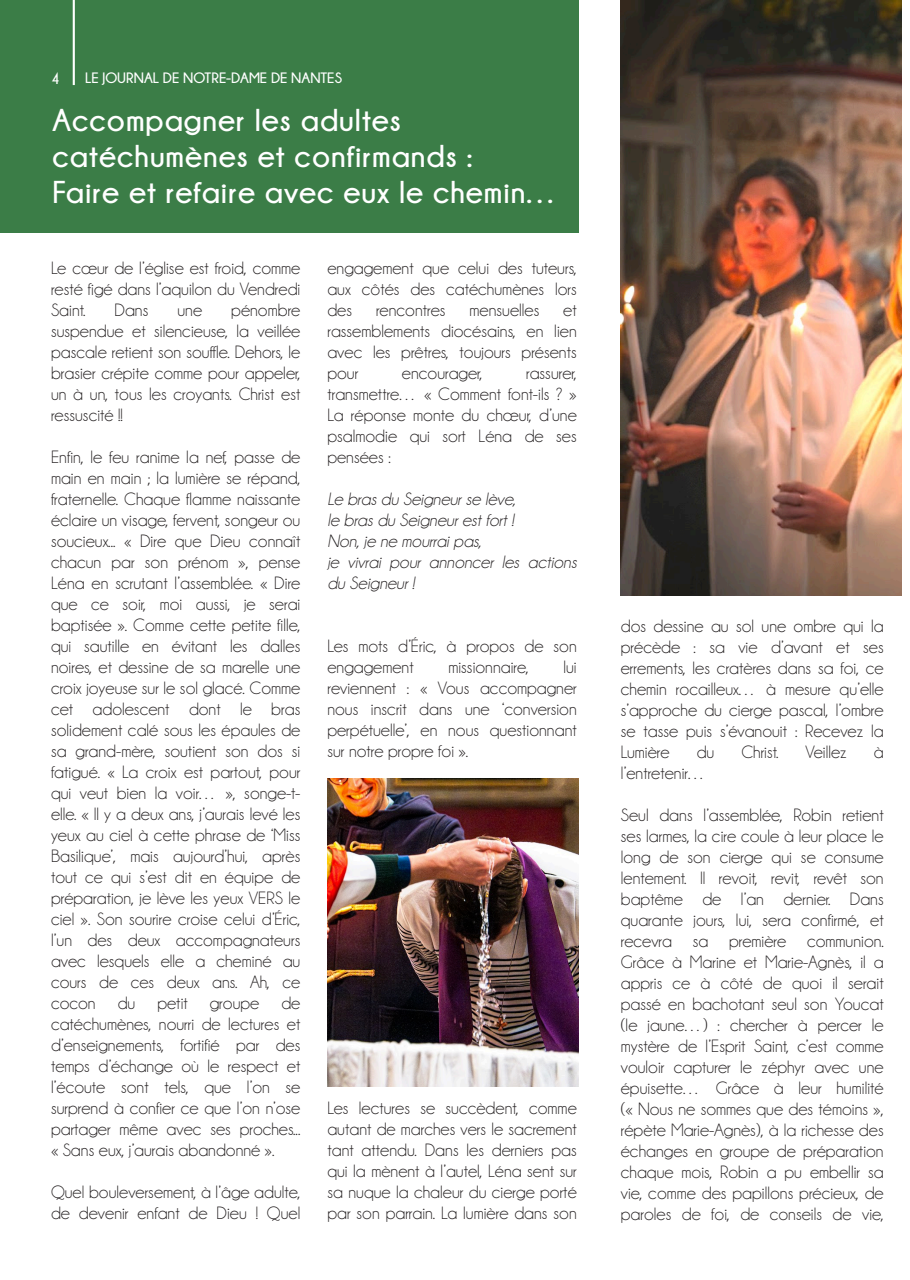
<style>
.page{position:relative;width:910px;height:1280px;background:#fff}
.page>*{position:absolute;margin:0;border:0;box-sizing:border-box;transform-origin:0 0}
.t1{font:700 31.5px/36px "Champagne&Limousines";letter-spacing:.03em;color:#fff}
.t2{font:18px/21px "Champagne&Limousines";color:#231f20;text-align:justify}
.t3{font:italic 18px/21px "Champagne&Limousines";letter-spacing:.005em;color:#231f20}
.t4{font:700 15px "Champagne&Limousines";color:#fff}
</style>
<div class="page">
<div style="left:0;top:0;width:578px;height:232px;background:#3b7d47"></div>
<hr style="left:73px;top:0;width:2px;height:85px;background:#fff">
<img style="left:621px;top:0;width:280px;height:595px">
<img style="left:328px;top:778px;width:251px;height:308px">
<p class="t4" style="left:51px;top:71px;width:10px">4</p>
<p class="t4" style="left:85px;top:70px;width:259px">LE JOURNAL DE NOTRE-DAME DE NANTES</p>
<h1 class="t1" style="left:53px;top:102px;width:507px">Accompagner les adultes catéchumènes et confirmands :<br>Faire et refaire avec eux le chemin…</h1>
<p class="t2" style="left:51px;top:257px;width:251px">Le cœur de l’église est froid, comme resté figé dans l’aquilon du Vendredi Saint.</p>
<p class="t2" style="left:51px;top:299px;width:251px;text-indent:180px">pénombre suspendue et silencieuse, la veillée pascale retient son souffle. Dehors, le brasier crépite comme pour appeler, un à un, tous les croyants. Christ est ressuscité !!</p>
<p class="t2" style="left:51px;top:446px;width:251px">Enfin, le feu ranime la nef, passe de main en main ; la lumière se répand, fraternelle. Chaque flamme naissante éclaire un visage, fervent, songeur ou soucieux... « Dire que Dieu connaît chacun par son prénom », pense Léna en scrutant l’assemblée. « Dire que ce soir, moi aussi, je serai baptisée ». Comme cette petite fille, qui sautille en évitant les dalles noires, et dessine de sa marelle une croix joyeuse sur le sol glacé. Comme cet adolescent dont le bras solidement calé sous les épaules de sa grand-mère, soutient son dos si fatigué. « La croix est partout, pour qui veut bien la voir… », songe-t&shy;elle. « Il y a deux ans, j’aurais levé les yeux au ciel à cette phrase de ‘Miss Basilique’, mais aujourd’hui, après tout ce qui s’est dit en équipe de préparation, je lève les yeux VERS le ciel ». Son sourire croise celui d’Éric, l’un des deux accompagnateurs avec lesquels elle a cheminé au cours de ces deux ans. Ah, ce cocon du petit groupe de catéchumènes, nourri de lectures et d’enseignements, fortifié par des temps d’échange où le respect et l’écoute sont tels, que l’on se surprend à confier ce que l’on n’ose partager même avec ses proches... « Sans eux, j’aurais abandonné ».</p>
<p class="t2" style="left:51px;top:1181px;width:251px">Quel bouleversement, à l’âge adulte, de devenir enfant de Dieu ! Quel</p>
<p class="t2" style="left:115px;top:299px;width:35px">Dans</p>
<p class="t2" style="left:177px;top:299px;width:26px">une</p>
<p class="t2" style="left:327px;top:257px;width:251px">engagement que celui des tuteurs, aux côtés des catéchumènes lors des</p>
<p class="t2" style="left:376px;top:299px;width:71px">rencontres</p>
<p class="t2" style="left:470px;top:299px;width:71px">mensuelles</p>
<p class="t2" style="left:327px;top:299px;width:251px;text-indent:236px">et rassemblements diocésains, en lien avec les prêtres, toujours présents pour</p>
<p class="t2" style="left:327px;top:362px;width:251px;text-indent:199px">rassurer, transmettre… « Comment font-ils ? » La réponse monte du chœur, d’une psalmodie qui sort Léna de ses pensées :</p>
<p class="t3" style="left:327px;top:488px;width:251px">Le bras du Seigneur se lève,<br>le bras du Seigneur est fort !<br>Non, je ne mourrai pas,<br>je vivrai pour annoncer les actions du Seigneur !</p>
<p class="t2" style="left:402px;top:362px;width:82px">encourager,</p>
<p class="t2" style="left:327px;top:635px;width:251px">Les mots d’Éric, à propos de son engagement</p>
<p class="t2" style="left:327px;top:656px;width:251px;text-indent:236px">lui reviennent : « Vous accompagner nous inscrit dans une ‘conversion perpétuelle’, en nous questionnant sur notre propre foi ».</p>
<p class="t2" style="left:448px;top:656px;width:82px">missionnaire,</p>
<p class="t2" style="left:327px;top:1097px;width:251px">Les lectures se succèdent, comme autant de marches vers le sacrement tant attendu. Dans les derniers pas qui la mènent à l’autel, Léna sent sur sa nuque la chaleur du cierge porté par son parrain. La lumière dans son</p>
<p class="t2" style="left:621px;top:615px;width:264px">dos dessine au sol une ombre qui la précède : sa vie d’avant et ses errements, les cratères dans sa foi, ce chemin rocailleux… à mesure qu’elle s’approche du cierge pascal, l’ombre se tasse puis s’évanouit : Recevez la Lumière</p>
<p class="t2" style="left:697px;top:741px;width:19px">du</p>
<p class="t2" style="left:741px;top:741px;width:39px">Christ.</p>
<p class="t2" style="left:805px;top:741px;width:43px">Veillez</p>
<p class="t2" style="left:874px;top:741px;width:11px">à</p>
<p class="t2" style="left:621px;top:762px;width:87px">l’entretenir…</p>
<p class="t2" style="left:621px;top:804px;width:264px">Seul dans l’assemblée, Robin retient ses larmes, la cire coule à leur place le long de son cierge qui se consume lentement. Il revoit, revit, revêt son baptême de l’an dernier. Dans quarante jours, lui, sera confirmé, et recevra sa première communion.<br>Grâce à Marine et Marie-Agnès, il a appris ce à côté de quoi il serait passé en bachotant seul son Youcat (le jaune…) : chercher à percer le mystère de l’Esprit Saint, c’est comme vouloir capturer le zéphyr avec une épuisette… Grâce à leur humilité (« Nous ne sommes que des témoins », répète Marie-Agnès), à la richesse des échanges en groupe de préparation chaque mois, Robin a pu embellir sa vie, comme des papillons précieux, de paroles de foi, de conseils de vie,</p>
</div>
